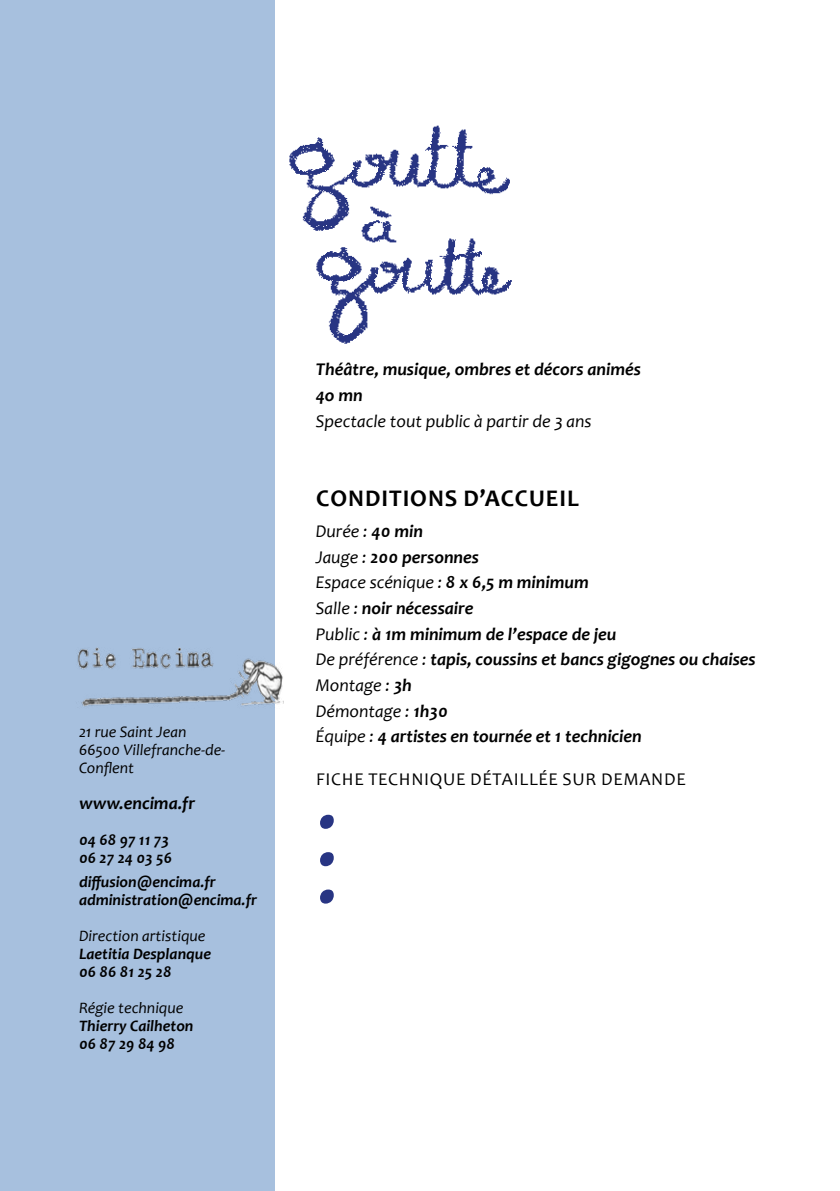
<style>
.page{position:relative;width:840px;height:1191px;background:#fff}
.page>*{position:absolute;margin:0;border:0;box-sizing:border-box;transform-origin:0 0}
.t1{font:italic 700 84px "Candara";color:#283583}
.t2{font:700 24px "Candara";letter-spacing:.04em;color:#000}
.t3{font:italic 700 18px/25.6px "Candara";color:#000}
.t4{font:18px "Candara";letter-spacing:.04em;color:#000}
.t5{font:italic 18px "Candara";color:#000}
.t6{font:italic 700 16px/18px "Candara";color:#000}
.t7{font:italic 16px/18px "Candara";color:#000}
.s1{font-weight:400}
</style>
<div class="page">
<div style="left:0;top:0;width:274px;height:1191px;background:#a7c0de"></div>
<img style="left:274px;top:116px;width:238px;height:246px">
<img style="left:77px;top:647px;width:207px;height:61px">
<p class="t7" style="left:79px;top:723px;width:148px">21 rue Saint Jean<br>66500 Villefranche-de-<br>Conflent</p>
<p class="t3" style="left:79px;top:790px;width:117px">www.encima.fr</p>
<p class="t6" style="left:79px;top:831px;width:95px">04 68 97 11 73<br>06 27 24 03 56</p>
<p class="t6" style="left:79px;top:872px;width:179px">diffusion@encima.fr administration@encima.fr</p>
<p class="t7" style="left:79px;top:926px;width:128px">Direction artistique</p>
<p class="t6" style="left:79px;top:944px;width:133px">Laetitia Desplanque<br>06 86 81 25 28</p>
<p class="t7" style="left:79px;top:998px;width:106px">Régie technique</p>
<p class="t6" style="left:79px;top:1016px;width:116px">Thierry Cailheton<br>06 87 29 84 98</p>
<p class="t3" style="left:315px;top:356px;width:326px">Théâtre, musique, ombres et décors animés<br>4o mn</p>
<p class="t5" style="left:315px;top:409px;width:277px">Spectacle tout public à partir de 3 ans</p>
<h2 class="t2" style="left:316px;top:483px;width:264px">CONDITIONS D’ACCUEIL</h2>
<p class="t3" style="left:315px;top:518px;width:441px"><span class="s1">Durée :</span> 40 min<br><span class="s1">Jauge :</span> 200 personnes<br><span class="s1">Espace scénique :</span> 8 x 6,5 m minimum<br><span class="s1">Salle :</span> noir nécessaire<br><span class="s1">Public :</span> à 1m minimum de l’espace de jeu<br><span class="s1">De préférence :</span> tapis, coussins et bancs gigognes ou chaises<br><span class="s1">Montage :</span> 3h<br><span class="s1">Démontage :</span> 1h30<br><span class="s1">Équipe :</span> 4 artistes en tournée et 1 technicien</p>
<p class="t4" style="left:316px;top:768px;width:371px">FICHE TECHNIQUE DÉTAILLÉE SUR DEMANDE</p>
<h1 class="t1" style="left:317px;top:786px;width:23px">...</h1>
</div>
